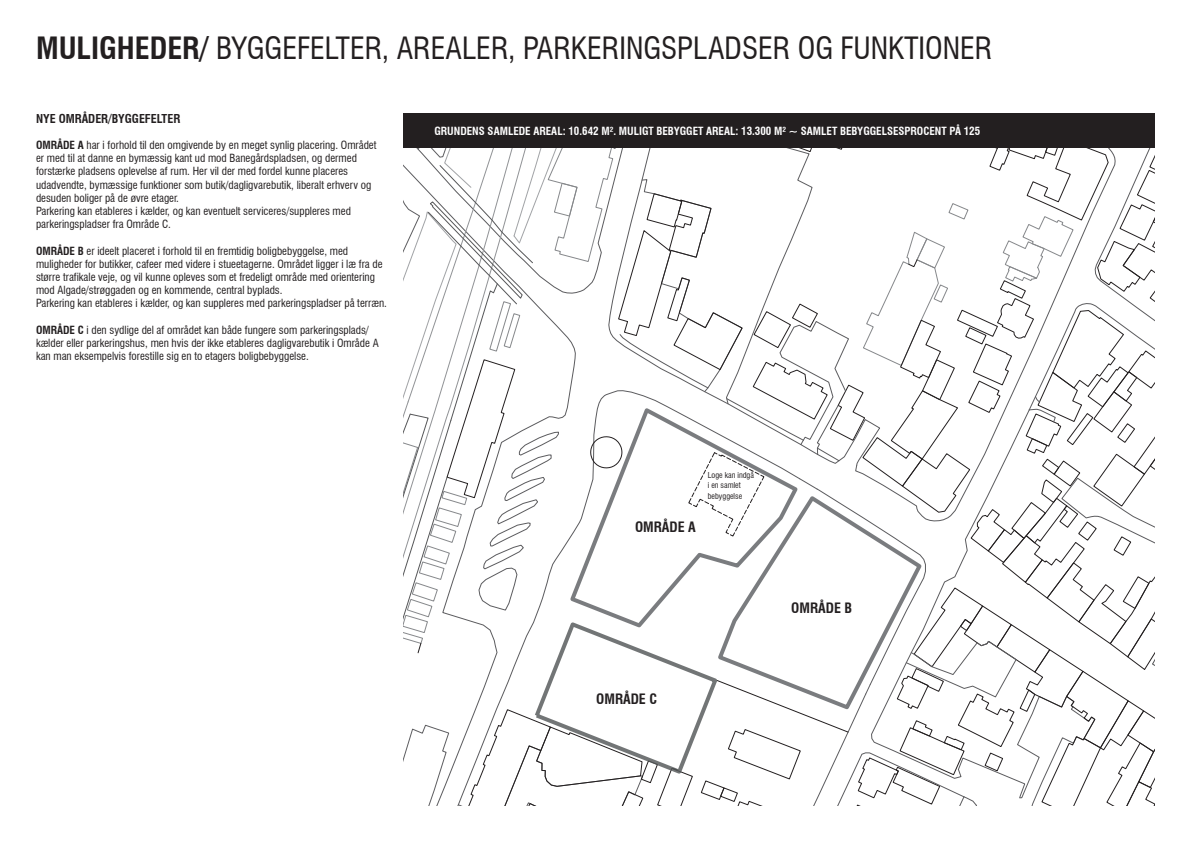
<style>
.page{position:relative;width:1191px;height:842px;background:#fff}
.page>*{position:absolute;margin:0;border:0;box-sizing:border-box;transform-origin:0 0}
.t1{font:condensed 30px "Swiss 721 BT";color:#231f20}
.t2{font:700 condensed 14px "Swiss 721 BT";color:#231f20}
.t3{font:700 condensed 12px "Swiss 721 BT";color:#231f20}
.t4{font:condensed 11px/13.2px "Swiss 721 BT";color:#231f20}
.t5{font:700 condensed 11px "Swiss 721 BT";color:#fff}
.t6{font:condensed 8px "Swiss 721 BT";color:#231f20}
.s1{font-weight:700}
</style>
<div class="page">
<svg style="left:403px;top:148px;width:752px;height:658px"></svg>
<div style="left:403px;top:113px;width:752px;height:35px;background:#231f20"></div>
<p class="t1" style="left:36px;top:30px;width:958px"><span class="s1">MULIGHEDER/</span> BYGGEFELTER, AREALER, PARKERINGSPLADSER OG FUNKTIONER</p>
<p class="t3" style="left:36px;top:111px;width:146px">NYE OMRÅDER/BYGGEFELTER</p>
<p class="t4" style="left:36px;top:138px;width:342px"><span class="s1">OMRÅDE A</span> har i forhold til den omgivende by en meget synlig placering. Området er med til at danne en bymæssig kant ud mod Banegårdspladsen, og dermed forstærke pladsens oplevelse af rum. Her vil der med fordel kunne placeres udadvendte, bymæssige funktioner som butik/dagligvarebutik, liberalt erhverv og desuden boliger på de øvre etager.</p>
<p class="t4" style="left:36px;top:204px;width:316px">Parkering kan etableres i kælder, og kan eventuelt serviceres/suppleres med parkeringspladser fra Område C.</p>
<p class="t4" style="left:36px;top:244px;width:348px"><span class="s1">OMRÅDE B</span> er ideelt placeret i forhold til en fremtidig boligbebyggelse, med muligheder for butikker, cafeer med videre i stueetagerne. Området ligger i læ fra de større trafikale veje, og vil kunne opleves som et fredeligt område med orientering mod Algade/strøggaden og en kommende, central byplads.</p>
<p class="t4" style="left:36px;top:297px;width:352px">Parkering kan etableres i kælder, og kan suppleres med parkeringspladser på terræn.</p>
<p class="t4" style="left:36px;top:323px;width:344px"><span class="s1">OMRÅDE C</span> i den sydlige del af området kan både fungere som parkeringsplads/ kælder eller parkeringshus, men hvis der ikke etableres dagligvarebutik i Område A kan man eksempelvis forestille sig en to etagers boligbebyggelse.</p>
<p class="t5" style="left:434px;top:124px;width:547px">GRUNDENS SAMLEDE AREAL: 10.642 M². MULIGT BEBYGGET AREAL: 13.300 M² ~ SAMLET BEBYGGELSESPROCENT PÅ 125</p>
<p class="t2" style="left:635px;top:519px;width:62px">OMRÅDE A</p>
<p class="t6" style="left:708px;top:471px;width:48px">Loge kan indgå</p>
<p class="t6" style="left:708px;top:480px;width:34px">i en samlet</p>
<p class="t6" style="left:708px;top:491px;width:36px">bebyggelse</p>
<p class="t2" style="left:596px;top:690px;width:62px">OMRÅDE C</p>
<p class="t2" style="left:791px;top:599px;width:62px">OMRÅDE B</p>
</div>
